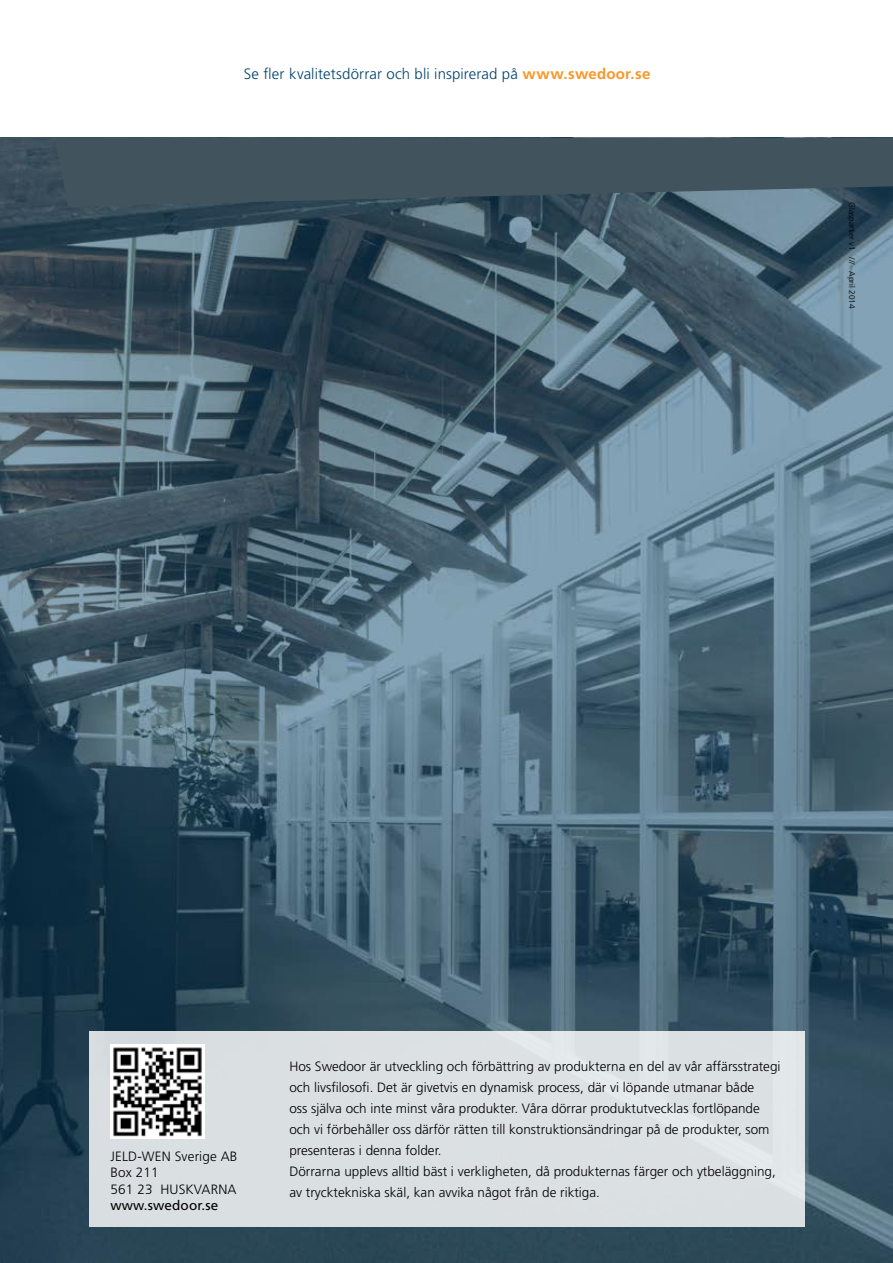
<style>
.page{position:relative;width:893px;height:1263px;background:#fff}
.page>*{position:absolute;margin:0;border:0;box-sizing:border-box;transform-origin:0 0}
.t1{font:300 15px "Frutiger LT Std";letter-spacing:.01em;color:#00426c}
.t2{font:300 13.5px/21px "Frutiger LT Std";color:#000}
.t3{font:13.5px "Frutiger LT Std";letter-spacing:.01em;color:#000}
.t4{font:300 8.25px "Frutiger LT Std";color:#000}
.s1{font-weight:700;color:#f89728}
</style>
<div class="page">
<img style="left:0;top:138px;width:893px;height:1125px">
<svg style="left:55px;top:138px;width:838px;height:68px;background:#41545f"></svg>
<div style="left:89px;top:1031px;width:716px;height:196px;background:#dbe0e2"></div>
<img style="left:111px;top:1045px;width:93px;height:93px">
<p class="t1" style="left:244px;top:66px;width:408px">Se fler kvalitetsdörrar och bli inspirerad på <span class="s1">www.swedoor.se</span></p>
<p class="t4" style="left:857px;top:202px;width:108px;rotate:90deg">Glaspartier v1 /// April 2014</p>
<p class="t2" style="left:111px;top:1148px;width:128px;line-height:16.5px">JELD-WEN Sverige AB<br>Box 211<br>561 23 HUSKVARNA</p>
<p class="t3" style="left:111px;top:1197px;width:109px">www.swedoor.se</p>
<p class="t2" style="left:289px;top:1056px;width:493px">Hos Swedoor är utveckling och förbättring av produkterna en del av vår affärsstrategi och livsfilosofi. Det är givetvis en dynamisk process, där vi löpande utmanar både<br>oss själva och inte minst våra produkter. Våra dörrar produktutvecklas fortlöpande och vi förbehåller oss därför rätten till konstruktionsändringar på de produkter, som presenteras i denna folder.<br>Dörrarna upplevs alltid bäst i verkligheten, då produkternas färger och ytbeläggning, av trycktekniska skäl, kan avvika något från de riktiga.</p>
</div>
